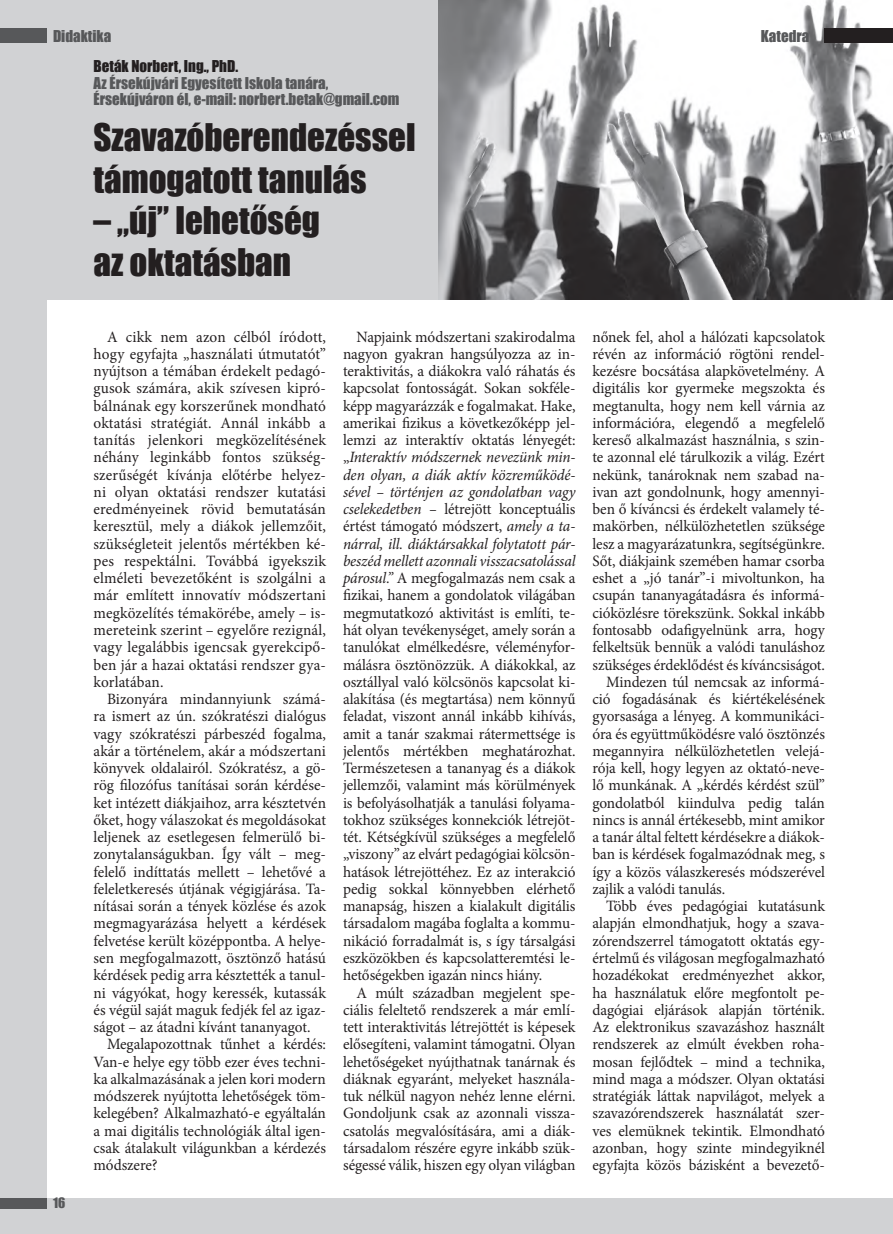
<style>
.page{position:relative;width:893px;height:1234px;background:#fff}
.page>*{position:absolute;margin:0;border:0;box-sizing:border-box;transform-origin:0 0}
.t1{font:34.95px/41.8px "Impact";color:#231f20}
.t2{font:15.75px/17.2px "Minion Pro";letter-spacing:-.005em;color:#231f20;text-align:justify}
.t3{font:15px/16.5px "Impact";color:#57585a}
.t4{font:15px "Impact";color:#231f20}
.t5{font:13.35px "Impact";color:#57585a}
.s1{font-style:italic}
</style>
<div class="page">
<div style="left:0;top:0;width:439px;height:300px;background:#d1d2d4"></div>
<div style="left:0;top:288px;width:46px;height:945px;background:#d1d2d4"></div>
<div style="left:0;top:1197px;width:893px;height:36px;background:#d1d2d4"></div>
<img style="left:439px;top:0;width:454px;height:300px">
<div style="left:825px;top:28px;width:68px;height:15px;background:#231f20"></div>
<div style="left:0;top:28px;width:46px;height:15px;background:#57585a"></div>
<div style="left:0;top:1197px;width:46px;height:11px;background:#57585a"></div>
<p class="t3" style="left:53px;top:28px;width:60px">Didaktika</p>
<p class="t4" style="left:94px;top:55px;width:146px">Beták Norbert, Ing., PhD.</p>
<p class="t3" style="left:94px;top:74px;width:307px">Az Érsekújvári Egyesített Iskola tanára,<br>Érsekújváron él, e-mail: norbert.betak@gmail.com</p>
<h1 class="t1" style="left:94px;top:115px;width:324px">Szavazóberendezéssel támogatott tanulás</h1>
<h1 class="t1" style="left:94px;top:199px;width:228px">– „új” lehetőség az oktatásban</h1>
<p class="t3" style="left:761px;top:28px;width:50px">Katedra</p>
<p class="t5" style="left:53px;top:1192px;width:14px">16</p>
<p class="t2" style="left:94px;top:328px;width:234px;text-indent:14px">A cikk nem azon célból íródott, hogy egyfajta „használati útmutatót” nyújtson a témában érdekelt pedagó&shy;gusok számára, akik szívesen kipró&shy;bálnának egy korszerűnek mondható oktatási stratégiát. Annál inkább a tanítás jelenkori megközelítésének néhány leginkább fontos szükség&shy;szerűségét kívánja előtérbe helyez&shy;ni olyan oktatási rendszer kutatási eredményeinek rövid bemutatásán keresztül, mely a diákok jellemzőit, szükségleteit jelentős mértékben ké&shy;pes respektálni. Továbbá igyekszik elméleti bevezetőként is szolgálni a már említett innovatív módszertani megközelítés témakörébe, amely – is&shy;mereteink szerint – egyelőre rezignál, vagy legalábbis igencsak gyerekcipő&shy;ben jár a hazai oktatási rendszer gya&shy;korlatában.</p>
<p class="t2" style="left:107px;top:690px;width:220px">Bizonyára mindannyiunk számá-</p>
<p class="t2" style="left:94px;top:707px;width:234px">ra ismert az ún. szókratészi dialógus</p>
<p class="t2" style="left:94px;top:724px;width:234px">vagy szókratészi párbeszéd fogalma,</p>
<p class="t2" style="left:94px;top:742px;width:234px">akár a történelem, akár a módszertani</p>
<p class="t2" style="left:94px;top:759px;width:234px">könyvek oldalairól. Szókratész, a gö-</p>
<p class="t2" style="left:94px;top:776px;width:234px">rög filozófus tanításai során kérdése-</p>
<p class="t2" style="left:94px;top:793px;width:234px">ket intézett diákjaihoz, arra késztetvén</p>
<p class="t2" style="left:94px;top:811px;width:234px">őket, hogy válaszokat és megoldásokat</p>
<p class="t2" style="left:94px;top:828px;width:234px">leljenek az esetlegesen felmerülő bi-</p>
<p class="t2" style="left:94px;top:845px;width:234px">zonytalanságukban. Így vált – meg-</p>
<p class="t2" style="left:94px;top:862px;width:234px">felelő indíttatás mellett – lehetővé a</p>
<p class="t2" style="left:94px;top:880px;width:234px">feleletkeresés útjának végigjárása. Ta-</p>
<p class="t2" style="left:94px;top:897px;width:234px">nításai során a tények közlése és azok</p>
<p class="t2" style="left:94px;top:914px;width:234px">megmagyarázása helyett a kérdések</p>
<p class="t2" style="left:94px;top:931px;width:234px">felvetése került középpontba. A helye-</p>
<p class="t2" style="left:94px;top:949px;width:234px">sen megfogalmazott, ösztönző hatású</p>
<p class="t2" style="left:94px;top:966px;width:234px">kérdések pedig arra késztették a tanul-</p>
<p class="t2" style="left:94px;top:983px;width:234px">ni vágyókat, hogy keressék, kutassák</p>
<p class="t2" style="left:94px;top:1000px;width:234px">és végül saját maguk fedjék fel az igaz-</p>
<p class="t2" style="left:94px;top:1018px;width:219px">ságot – az átadni kívánt tananyagot.</p>
<p class="t2" style="left:107px;top:1035px;width:220px">Megalapozottnak tűnhet a kérdés:</p>
<p class="t2" style="left:94px;top:1052px;width:234px">Van-e helye egy több ezer éves techni-</p>
<p class="t2" style="left:94px;top:1069px;width:234px">ka alkalmazásának a jelen kori modern</p>
<p class="t2" style="left:94px;top:1087px;width:234px">módszerek nyújtotta lehetőségek töm-</p>
<p class="t2" style="left:94px;top:1104px;width:234px">kelegében? Alkalmazható-e egyáltalán</p>
<p class="t2" style="left:94px;top:1121px;width:234px">a mai digitális technológiák által igen-</p>
<p class="t2" style="left:94px;top:1138px;width:234px">csak átalakult világunkban a kérdezés</p>
<p class="t2" style="left:94px;top:1156px;width:66px">módszere?</p>
<p class="t2" style="left:343px;top:328px;width:234px;text-indent:14px">Napjaink módszertani szakirodalma nagyon gyakran hangsúlyozza az in&shy;teraktivitás, a diákokra való ráhatás és kapcsolat fontosságát. Sokan sokféle&shy;képp magyarázzák e fogalmakat. Hake, amerikai fizikus a következőképp jel&shy;lemzi az interaktív oktatás lényegét: „<span class="s1">Interaktív módszernek nevezünk min&shy;den olyan, a diák aktív közreműködé&shy;sével – történjen az gondolatban vagy cselekedetben –</span> létrejött konceptuális értést támogató módszert, <span class="s1">amely a ta&shy;nárral, ill. diáktársakkal folytatott pár&shy;beszéd mellett azonnali visszacsatolással párosul.”</span> A megfogalmazás nem csak a fizikai, hanem a gondolatok világában megmutatkozó aktivitást is említi, te&shy;hát olyan tevékenységet, amely során a tanulókat elmélkedésre, véleményfor&shy;málásra ösztönözzük. A diákokkal, az osztállyal való kölcsönös kapcsolat ki&shy;alakítása (és megtartása) nem könnyű feladat, viszont annál inkább kihívás, amit a tanár szakmai rátermettsége is jelentős mértékben meghatározhat.<br>Természetesen a tananyag és a diákok jellemzői, valamint más körülmények is befolyásolhatják a tanulási folyama&shy;tokhoz szükséges konnekciók létrejöt&shy;tét. Kétségkívül szükséges a megfelelő „viszony” az elvárt pedagógiai kölcsön&shy;hatások létrejöttéhez. Ez az interakció pedig sokkal könnyebben elérhető manapság, hiszen a kialakult digitális társadalom magába foglalta a kommu&shy;nikáció forradalmát is, s így társalgási eszközökben és kapcsolatteremtési le&shy;hetőségekben igazán nincs hiány.</p>
<p class="t2" style="left:343px;top:983px;width:234px;text-indent:14px">A múlt században megjelent spe&shy;ciális feleltető rendszerek a már emlí&shy;tett interaktivitás létrejöttét is képesek elősegíteni, valamint támogatni. Olyan lehetőségeket nyújthatnak tanárnak és diáknak egyaránt, melyeket használa&shy;tuk nélkül nagyon nehéz lenne elérni.<br>Gondoljunk csak az azonnali vissza&shy;csatolás megvalósítására, ami a diák&shy;társadalom részére egyre inkább szük&shy;ségessé válik, hiszen egy olyan világban</p>
<p class="t2" style="left:592px;top:328px;width:234px">nőnek fel, ahol a hálózati kapcsolatok</p>
<p class="t2" style="left:592px;top:345px;width:234px">révén az információ rögtöni rendel-</p>
<p class="t2" style="left:592px;top:362px;width:234px">kezésre bocsátása alapkövetelmény. A</p>
<p class="t2" style="left:592px;top:379px;width:234px">digitális kor gyermeke megszokta és</p>
<p class="t2" style="left:592px;top:397px;width:234px">megtanulta, hogy nem kell várnia az</p>
<p class="t2" style="left:592px;top:414px;width:234px">információra, elegendő a megfelelő</p>
<p class="t2" style="left:592px;top:431px;width:234px">kereső alkalmazást használnia, s szin-</p>
<p class="t2" style="left:592px;top:448px;width:234px">te azonnal elé tárulkozik a világ. Ezért</p>
<p class="t2" style="left:592px;top:466px;width:234px">nekünk, tanároknak nem szabad na-</p>
<p class="t2" style="left:592px;top:483px;width:234px">ivan azt gondolnunk, hogy amennyi-</p>
<p class="t2" style="left:592px;top:500px;width:234px">ben ő kíváncsi és érdekelt valamely té-</p>
<p class="t2" style="left:592px;top:517px;width:234px">makörben, nélkülözhetetlen szüksége</p>
<p class="t2" style="left:592px;top:535px;width:234px">lesz a magyarázatunkra, segítségünkre.</p>
<p class="t2" style="left:592px;top:552px;width:234px">Sőt, diákjaink szemében hamar csorba</p>
<p class="t2" style="left:592px;top:569px;width:234px">eshet a „jó tanár”-i mivoltunkon, ha</p>
<p class="t2" style="left:592px;top:586px;width:234px">csupán tananyagátadásra és informá-</p>
<p class="t2" style="left:592px;top:604px;width:234px">cióközlésre törekszünk. Sokkal inkább</p>
<p class="t2" style="left:592px;top:621px;width:234px">fontosabb odafigyelnünk arra, hogy</p>
<p class="t2" style="left:592px;top:638px;width:234px">felkeltsük bennük a valódi tanuláshoz</p>
<p class="t2" style="left:592px;top:655px;width:234px">szükséges érdeklődést és kíváncsiságot.</p>
<p class="t2" style="left:606px;top:673px;width:220px">Mindezen túl nemcsak az informá-</p>
<p class="t2" style="left:592px;top:690px;width:234px">ció fogadásának és kiértékelésének</p>
<p class="t2" style="left:592px;top:707px;width:234px">gyorsasága a lényeg. A kommunikáci-</p>
<p class="t2" style="left:592px;top:724px;width:234px">óra és együttműködésre való ösztönzés</p>
<p class="t2" style="left:592px;top:742px;width:234px">megannyira nélkülözhetetlen velejá-</p>
<p class="t2" style="left:592px;top:759px;width:234px">rója kell, hogy legyen az oktató-neve-</p>
<p class="t2" style="left:592px;top:776px;width:234px">lő munkának. A „kérdés kérdést szül”</p>
<p class="t2" style="left:592px;top:793px;width:234px">gondolatból kiindulva pedig talán</p>
<p class="t2" style="left:592px;top:811px;width:234px">nincs is annál értékesebb, mint amikor</p>
<p class="t2" style="left:592px;top:828px;width:234px">a tanár által feltett kérdésekre a diákok-</p>
<p class="t2" style="left:592px;top:845px;width:234px">ban is kérdések fogalmazódnak meg, s</p>
<p class="t2" style="left:592px;top:862px;width:234px">így a közös válaszkeresés módszerével</p>
<p class="t2" style="left:592px;top:880px;width:134px">zajlik a valódi tanulás.</p>
<p class="t2" style="left:606px;top:897px;width:220px">Több éves pedagógiai kutatásunk</p>
<p class="t2" style="left:592px;top:914px;width:234px">alapján elmondhatjuk, hogy a szava-</p>
<p class="t2" style="left:592px;top:931px;width:234px">zórendszerrel támogatott oktatás egy-</p>
<p class="t2" style="left:592px;top:949px;width:234px">értelmű és világosan megfogalmazható</p>
<p class="t2" style="left:592px;top:966px;width:234px">hozadékokat eredményezhet akkor,</p>
<p class="t2" style="left:592px;top:983px;width:234px">ha használatuk előre megfontolt pe-</p>
<p class="t2" style="left:592px;top:1000px;width:234px">dagógiai eljárások alapján történik.</p>
<p class="t2" style="left:592px;top:1018px;width:234px">Az elektronikus szavazáshoz használt</p>
<p class="t2" style="left:592px;top:1035px;width:234px">rendszerek az elmúlt években roha-</p>
<p class="t2" style="left:592px;top:1052px;width:234px">mosan fejlődtek – mind a technika,</p>
<p class="t2" style="left:592px;top:1069px;width:234px">mind maga a módszer. Olyan oktatási</p>
<p class="t2" style="left:592px;top:1087px;width:234px">stratégiák láttak napvilágot, melyek a</p>
<p class="t2" style="left:592px;top:1104px;width:234px">szavazórendszerek használatát szer-</p>
<p class="t2" style="left:592px;top:1121px;width:234px">ves elemüknek tekintik. Elmondható</p>
<p class="t2" style="left:592px;top:1138px;width:234px">azonban, hogy szinte mindegyiknél</p>
<p class="t2" style="left:592px;top:1156px;width:234px">egyfajta közös bázisként a bevezető-</p>
</div>
